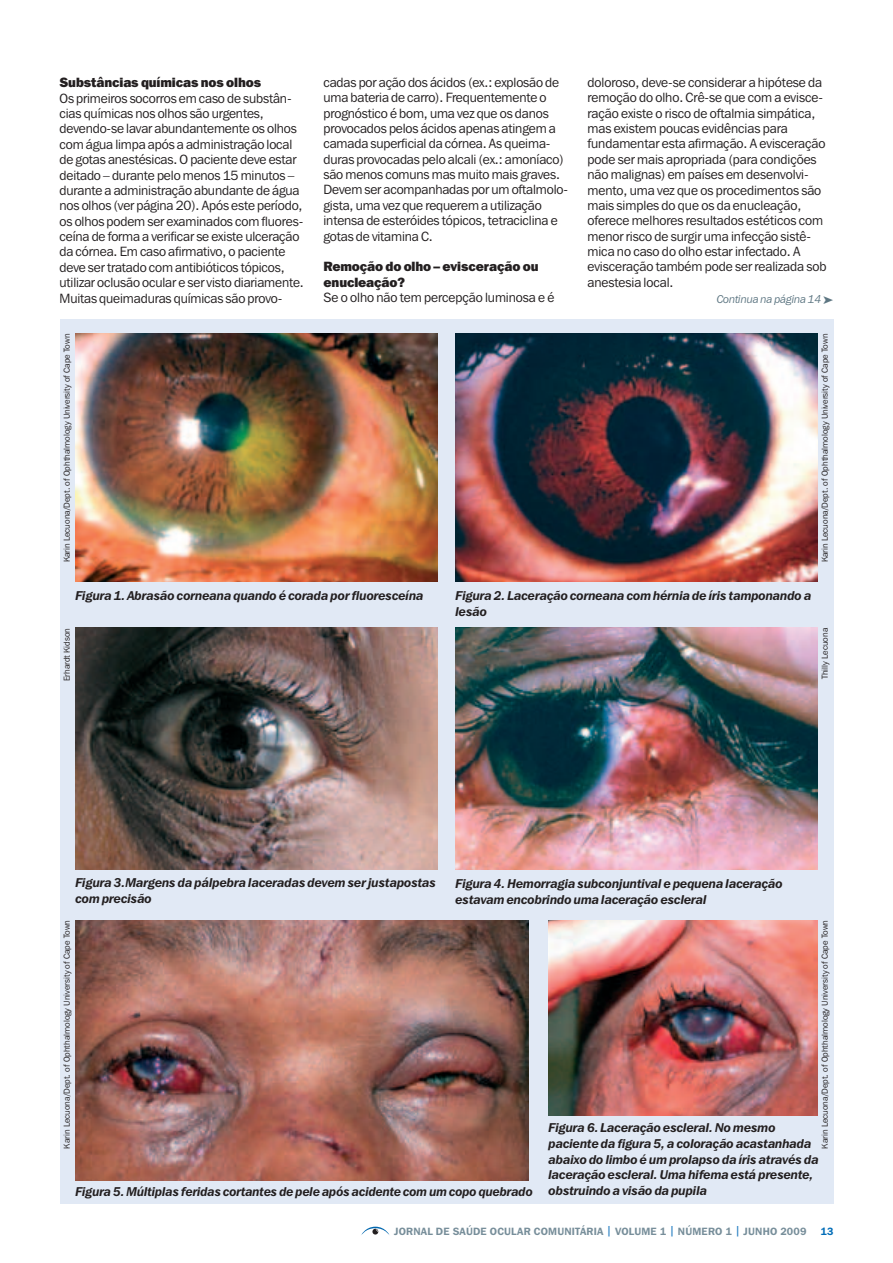
<style>
.page{position:relative;width:893px;height:1263px;background:#fff}
.page>*{position:absolute;margin:0;border:0;box-sizing:border-box;transform-origin:0 0}
.t1{font:13.35px/15.5px "Franklin Gothic IT Cby BT";letter-spacing:-.01em;color:#231f20}
.t2{font:800 13.35px/15.5px "Franklin Gothic IT Cby BT";letter-spacing:-.01em;color:#231f20}
.t3{font:italic 600 12.75px/15.8px "Franklin Gothic IT Cby BT";letter-spacing:-.01em;color:#231f20}
.t4{font:italic 11.25px "Franklin Gothic IT Cby BT";letter-spacing:-.01em;color:#5d7682}
.t5{font:600 10.5px "Franklin Gothic IT Cby BT";letter-spacing:.02em;color:#778e9a}
.t6{font:600 10.5px "Franklin Gothic IT Cby BT";color:#006cb7}
.t7{font:8.7px "Franklin Gothic IT Cby BT";color:#231f20}
.s1{color:#267ec2}
</style>
<div class="page">
<svg style="left:361px;top:1227px;width:29px;height:8px"></svg>
<div style="left:60px;top:319px;width:773px;height:884px;background:#e1e9f5"></div>
<img style="left:75px;top:334px;width:362px;height:247px">
<img style="left:455px;top:334px;width:362px;height:247px">
<img style="left:75px;top:628px;width:362px;height:241px">
<img style="left:455px;top:628px;width:362px;height:241px">
<img style="left:75px;top:920px;width:454px;height:260px">
<img style="left:549px;top:920px;width:268px;height:196px">
<p class="t2" style="left:60px;top:75px;width:203px">Substâncias químicas nos olhos</p>
<p class="t1" style="left:60px;top:90px;width:246px">Os primeiros socorros em caso de substân&shy;cias químicas nos olhos são urgentes, devendo-se lavar abundantemente os olhos com água limpa após a administração local de gotas anestésicas. O paciente deve estar deitado – durante pelo menos 15 minutos – durante a administração abundante de água nos olhos (ver página 20). Após este período, os olhos podem ser examinados com fluores&shy;ceína de forma a verificar se existe ulceração da córnea. Em caso afirmativo, o paciente deve ser tratado com antibióticos tópicos, utilizar oclusão ocular e ser visto diariamente.<br>Muitas queimaduras químicas são provo-</p>
<p class="t7" style="left:61px;top:562px;width:230px;rotate:-90deg">Karin Lecuona/Dept. of Ophthalmology University of Cape Town</p>
<p class="t1" style="left:323px;top:74px;width:246px">cadas por ação dos ácidos (ex.: explosão de uma bateria de carro). Frequentemente o prognóstico é bom, uma vez que os danos provocados pelos ácidos apenas atingem a camada superficial da córnea. As queima&shy;duras provocadas pelo alcali (ex.: amoníaco) são menos comuns mas muito mais graves.<br>Devem ser acompanhadas por um oftalmolo&shy;gista, uma vez que requerem a utilização intensa de esteróides tópicos, tetraciclina e gotas de vitamina C.</p>
<p class="t2" style="left:323px;top:259px;width:217px">Remoção do olho – evisceração ou enucleação?</p>
<p class="t1" style="left:323px;top:290px;width:232px">Se o olho não tem percepção luminosa e é</p>
<p class="t1" style="left:587px;top:74px;width:240px">doloroso, deve-se considerar a hipótese da remoção do olho. Crê-se que com a evisce&shy;ração existe o risco de oftalmia simpática, mas existem poucas evidências para fundamentar esta afirmação. A evisceração pode ser mais apropriada (para condições não malignas) em países em desenvolvi&shy;mento, uma vez que os procedimentos são mais simples do que os da enucleação, oferece melhores resultados estéticos com menor risco de surgir uma infecção sistê&shy;mica no caso do olho estar infectado. A evisceração também pode ser realizada sob anestesia local.</p>
<p class="t4" style="left:717px;top:292px;width:118px">Continua na página 14 ➤</p>
<p class="t7" style="left:819px;top:562px;width:230px;rotate:-90deg">Karin Lecuona/Dept. of Ophthalmology University of Cape Town</p>
<p class="t3" style="left:75px;top:587px;width:350px">Figura 1. Abrasão corneana quando é corada por fluoresceína</p>
<p class="t3" style="left:455px;top:587px;width:357px">Figura 2. Laceração corneana com hérnia de íris tamponando a lesão</p>
<p class="t7" style="left:61px;top:681px;width:55px;rotate:-90deg">Erhardt Kidson</p>
<p class="t7" style="left:819px;top:679px;width:53px;rotate:-90deg">Thilly Lecuona</p>
<p class="t3" style="left:75px;top:875px;width:362px">Figura 3.Margens da pálpebra laceradas devem ser justapostas com precisão</p>
<p class="t3" style="left:455px;top:875px;width:329px">Figura 4. Hemorragia subconjuntival e pequena laceração estavam encobrindo uma laceração escleral</p>
<p class="t7" style="left:62px;top:1148px;width:230px;rotate:-90deg">Karin Lecuona/Dept. of Ophthalmology University of Cape Town</p>
<p class="t7" style="left:820px;top:1148px;width:230px;rotate:-90deg">Karin Lecuona/Dept. of Ophthalmology University of Cape Town</p>
<p class="t3" style="left:549px;top:1119px;width:272px">Figura 6. Laceração escleral. No mesmo paciente da figura 5, a coloração acastanhada abaixo do limbo é um prolapso da íris através da laceração escleral. Uma hifema está presente, obstruindo a visão da pupila</p>
<p class="t3" style="left:75px;top:1184px;width:459px">Figura 5. Múltiplas feridas cortantes de pele após acidente com um copo quebrado</p>
<p class="t5" style="left:394px;top:1225px;width:414px">JORNAL DE SAÚDE OCULAR COMUNITÁRIA <span class="s1">|</span> VOLUME 1 <span class="s1">|</span> NÚMERO 1 <span class="s1">|</span> JUNHO 2009</p>
<p class="t6" style="left:820px;top:1225px;width:15px">13</p>
</div>
